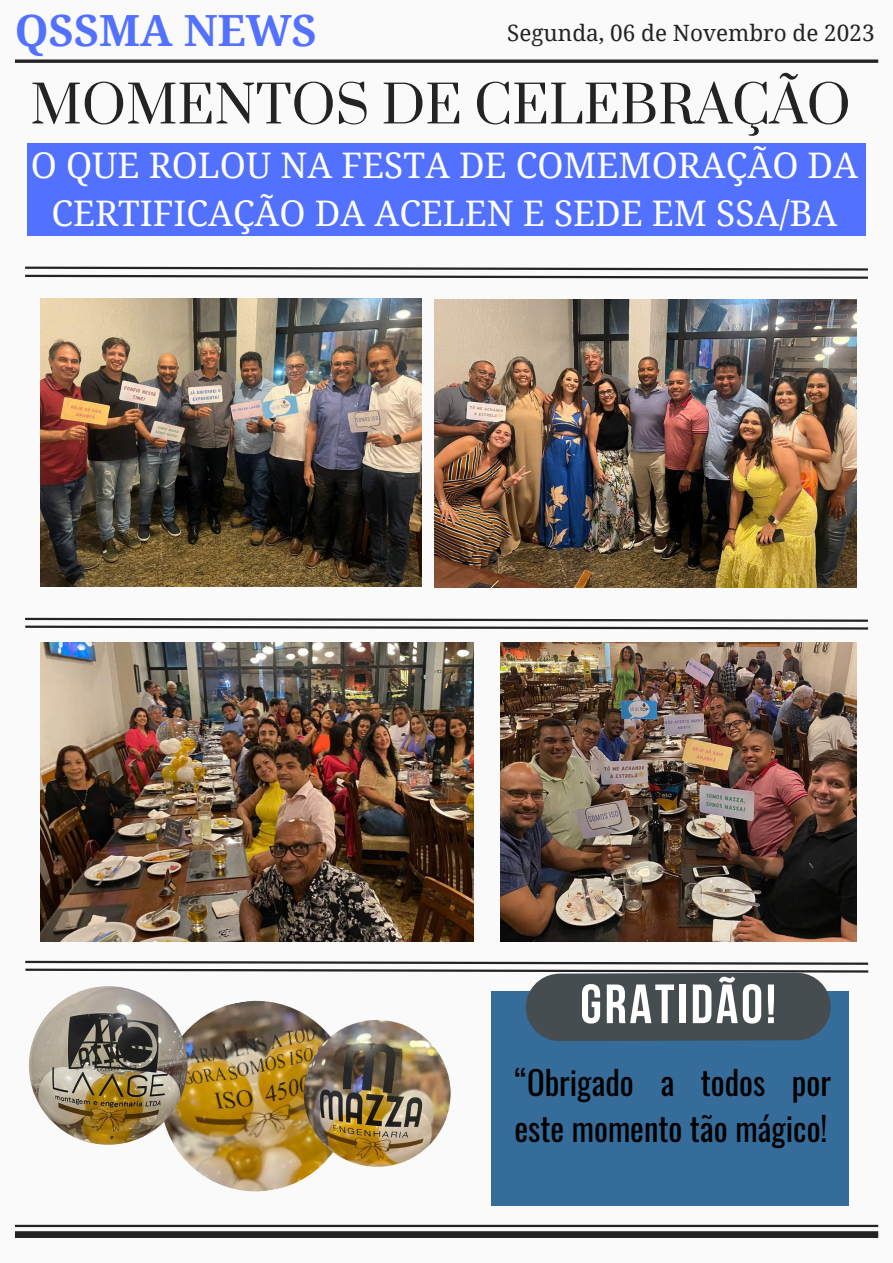
<style>
.page{position:relative;width:893px;height:1263px;background:#fafafa}
.page>*{position:absolute;margin:0;border:0;box-sizing:border-box;transform-origin:0 0}
.t1{font:55.2px "Bebas Neue Cyrillic";letter-spacing:.05em;color:#fff}
.t2{font:51px "Prata";color:#242323}
.t3{font:700 43.05px "Droid Serif";color:#5271ff}
.t4{font:35.25px/48.9px "Droid Serif";color:#fff;text-align:center}
.t5{font:32.7px/45.6px "Oswald";color:#000}
.t6{font:22.5px "Droid Serif";color:#242323}
</style>
<div class="page">
<div style="left:15px;top:1231px;width:863px;height:7px;background:#242323"></div>
<hr style="left:15px;top:1225px;width:863px;height:2px;background:#242323">
<svg style="left:15px;top:59px;width:863px;height:4px;background:#444"></svg>
<div style="left:27px;top:144px;width:839px;height:92px;background:#5271ff"></div>
<img style="left:41px;top:643px;width:433px;height:299px">
<img style="left:41px;top:298px;width:380px;height:289px">
<img style="left:435px;top:299px;width:421px;height:288px">
<img style="left:500px;top:643px;width:356px;height:296px">
<svg style="left:25px;top:617px;width:844px;height:13px"></svg>
<svg style="left:25px;top:266px;width:843px;height:13px"></svg>
<img style="left:159px;top:1000px;width:199px;height:192px">
<img style="left:29px;top:986px;width:159px;height:159px;border-radius:50%">
<img style="left:304px;top:1020px;width:146px;height:147px;border-radius:50%">
<svg style="left:25px;top:960px;width:844px;height:13px"></svg>
<div style="left:491px;top:992px;width:357px;height:214px;background:#356c9a"></div>
<svg style="left:492px;top:939px;width:372px;height:136px"></svg>
<p class="t3" style="left:15px;top:6px;width:303px">QSSMA NEWS</p>
<p class="t6" style="left:507px;top:20px;width:369px">Segunda, 06 de Novembro de 2023</p>
<h2 class="t2" style="left:30px;top:73px;width:822px">MOMENTOS DE CELEBRAÇÃO</h2>
<p class="t4" style="left:31px;top:141px;width:829px">O QUE ROLOU NA FESTA DE COMEMORAÇÃO DA<br>CERTIFICAÇÃO DA ACELEN E SEDE EM SSA/BA</p>
<h1 class="t1" style="left:580px;top:982px;width:197px">GRATIDÃO!</h1>
<p class="t5" style="left:514px;top:1059px;width:318px">“Obrigado a todos por este momento tão mágico!</p>
</div>
